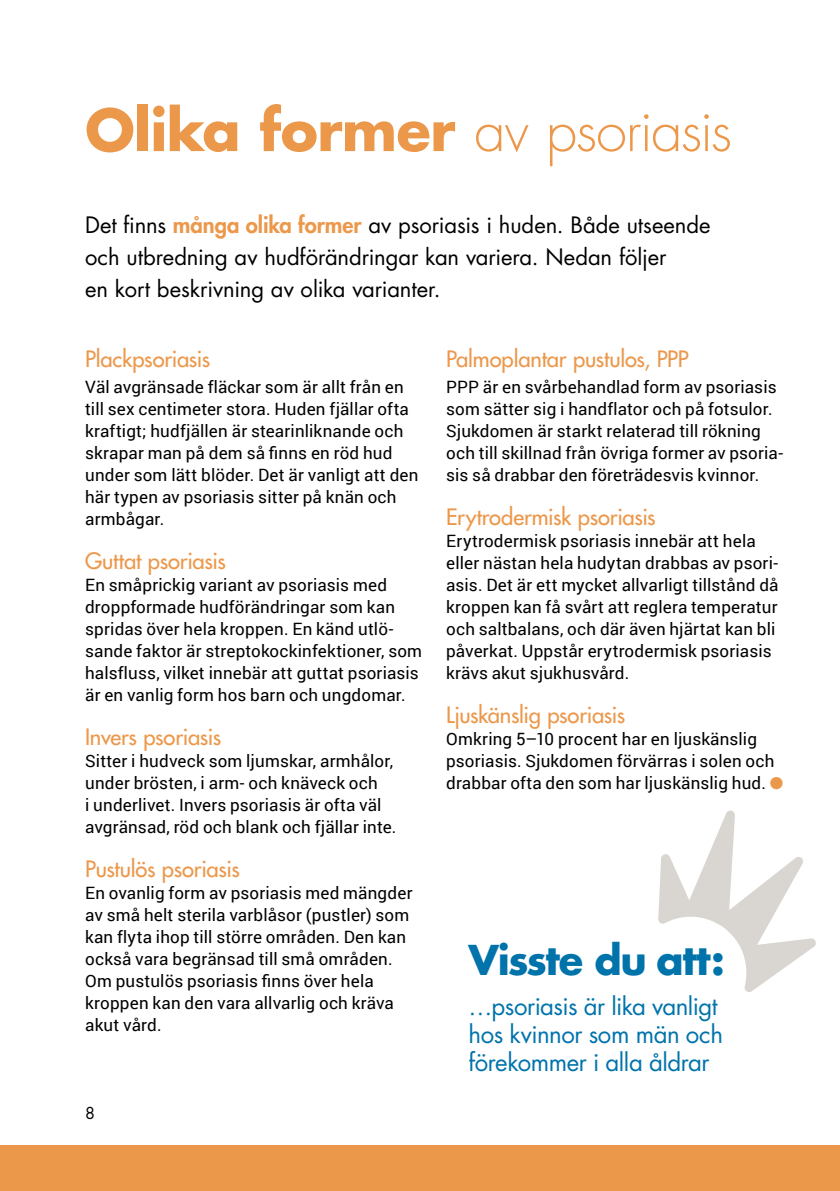
<style>
.page{position:relative;width:840px;height:1191px;background:#fff}
.page>*{position:absolute;margin:0;border:0;box-sizing:border-box;transform-origin:0 0}
.t1{font:700 56px "Futura Std";letter-spacing:-.01em;color:#ec984b}
.t2{font:700 40px "Futura Std";letter-spacing:-.035em;color:#0073ab}
.t3{font:24px/28px "Futura Std";letter-spacing:-.02em;color:#0073ab}
.t4{font:22px/32px "Futura Std";letter-spacing:-.005em;color:#000}
.t5{font:500 22px "Futura Std";letter-spacing:-.015em;color:#ec984b}
.t6{font:17px/22px "Roboto";letter-spacing:.01em;color:#000}
.t7{font:16px "Futura Std";color:#000}
.s1{font-weight:300}
.s2{font-weight:800;color:#ec984b}
.s3{color:#ec984b}
</style>
<div class="page">
<div style="left:0;top:1145px;width:839px;height:46px;background:#ec984b"></div>
<svg style="left:658px;top:810px;width:157px;height:182px"></svg>
<h1 class="t1" style="left:85px;top:93px;width:648px">Olika former <span class="s1">av psoriasis</span></h1>
<p class="t4" style="left:85px;top:209px;width:626px">Det finns <span class="s2">många olika former</span> av psoriasis i huden. Både utseende och utbredning av hudförändringar kan variera. Nedan följer<br>en kort beskrivning av olika varianter.</p>
<p class="t5" style="left:85px;top:345px;width:127px">Plackpsoriasis</p>
<p class="t6" style="left:85px;top:375px;width:335px">Väl avgränsade fläckar som är allt från en till sex centimeter stora. Huden fjällar ofta kraftigt; hudfjällen är stearinliknande och skrapar man på dem så finns en röd hud under som lätt blöder. Det är vanligt att den här typen av psoriasis sitter på knän och armbågar.</p>
<p class="t5" style="left:85px;top:546px;width:142px">Guttat psoriasis</p>
<p class="t6" style="left:85px;top:573px;width:338px">En småprickig variant av psoriasis med droppformade hudförändringar som kan spridas över hela kroppen. En känd utlö&shy;sande faktor är streptokockinfektioner, som halsfluss, vilket innebär att guttat psoriasis är en vanlig form hos barn och ungdomar.</p>
<p class="t5" style="left:85px;top:722px;width:137px">Invers psoriasis</p>
<p class="t6" style="left:85px;top:749px;width:313px">Sitter i hudveck som ljumskar, armhålor, under brösten, i arm- och knäveck och<br>i underlivet. Invers psoriasis är ofta väl avgränsad, röd och blank och fjällar inte.</p>
<p class="t5" style="left:85px;top:854px;width:156px">Pustulös psoriasis</p>
<p class="t6" style="left:85px;top:881px;width:329px">En ovanlig form av psoriasis med mängder av små helt sterila varblåsor (pustler) som kan flyta ihop till större områden. Den kan också vara begränsad till små områden.<br>Om pustulös psoriasis finns över hela kroppen kan den vara allvarlig och kräva akut vård.</p>
<p class="t7" style="left:85px;top:1103px;width:11px">8</p>
<p class="t5" style="left:446px;top:345px;width:244px">Palmoplantar pustulos, PPP</p>
<p class="t6" style="left:446px;top:375px;width:338px">PPP är en svårbehandlad form av psoriasis som sätter sig i handflator och på fotsulor.<br>Sjukdomen är starkt relaterad till rökning och till skillnad från övriga former av psoria&shy;sis så drabbar den företrädesvis kvinnor.</p>
<p class="t5" style="left:446px;top:502px;width:211px">Erytrodermisk psoriasis</p>
<p class="t6" style="left:446px;top:529px;width:334px">Erytrodermisk psoriasis innebär att hela eller nästan hela hudytan drabbas av psori&shy;asis. Det är ett mycket allvarligt tillstånd då kroppen kan få svårt att reglera temperatur och saltbalans, och där även hjärtat kan bli påverkat. Uppstår erytrodermisk psoriasis krävs akut sjukhusvård.</p>
<p class="t5" style="left:446px;top:700px;width:180px">Ljuskänslig psoriasis</p>
<p class="t6" style="left:446px;top:727px;width:338px">Omkring 5–10 procent har en ljuskänslig psoriasis. Sjukdomen förvärras i solen och drabbar ofta den som har ljuskänslig hud. <span class="s3">●</span></p>
<h2 class="t2" style="left:468px;top:933px;width:257px">Visste du att:</h2>
<h3 class="t3" style="left:468px;top:992px;width:256px">…psoriasis är lika vanligt hos kvinnor som män och förekommer i alla åldrar</h3>
</div>
